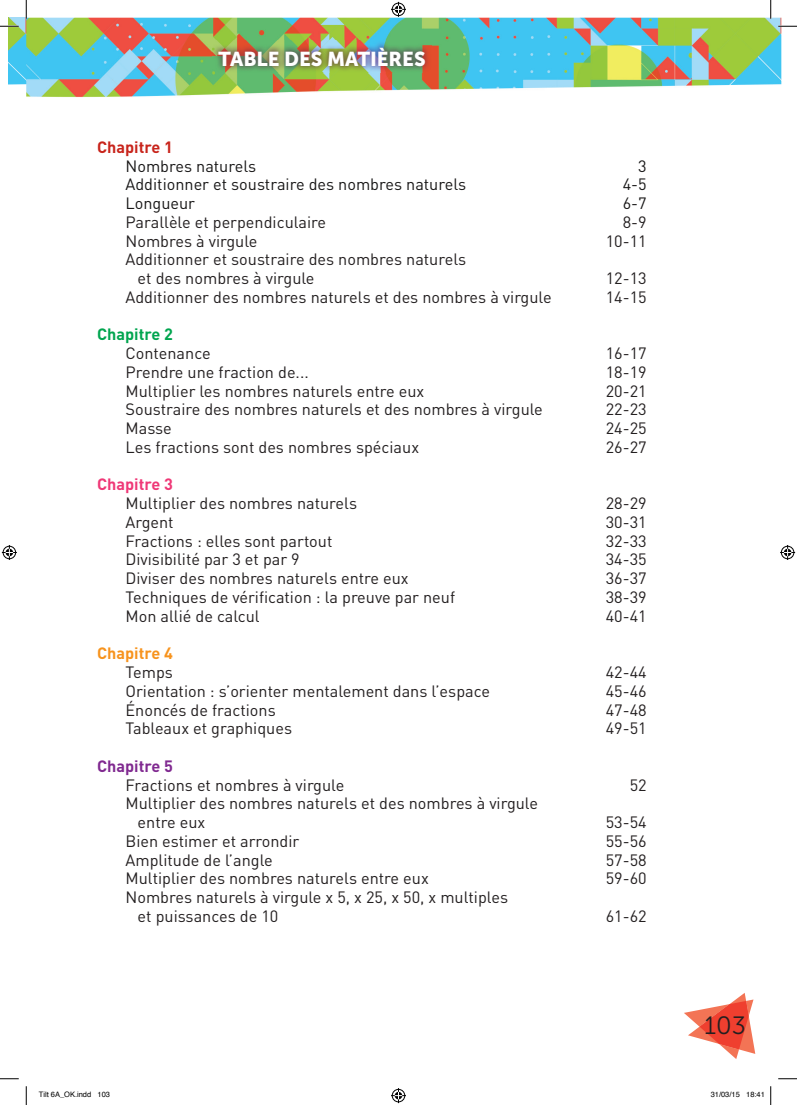
<style>
.page{position:relative;width:797px;height:1105px;background:#fff}
.page>*{position:absolute;margin:0;border:0;box-sizing:border-box;transform-origin:0 0}
.t1{font:25px "Museo Sans 300";color:#231f20}
.t2{font:20px "Museo Sans 900";color:#fff}
.t3{font:16.25px/18.8px "DIN";color:#231f20}
.t4{font:16.25px "DIN";color:#181717}
.t5{font:700 16.25px "DIN";color:#c8241b}
.t6{font:700 16.25px "DIN";color:#00a54f}
.t7{font:700 16.25px "DIN";color:#ef3877}
.t8{font:700 16.25px "DIN";color:#f7931d}
.t9{font:700 16.25px "DIN";color:#802990}
.t10{font:7.5px "Helvetica";color:#000}
</style>
<div class="page">
<svg style="left:684px;top:993px;width:71px;height:66px"></svg>
<img style="left:9px;top:18px;width:772px;height:79px">
<img style="left:212px;top:41px;width:219px;height:32px">
<svg style="left:0;top:25px;width:19px;height:2px"></svg>
<svg style="left:778px;top:25px;width:19px;height:2px"></svg>
<svg style="left:0;top:1078px;width:19px;height:1px"></svg>
<svg style="left:778px;top:1078px;width:19px;height:1px"></svg>
<svg style="left:25px;top:0;width:2px;height:19px"></svg>
<svg style="left:25px;top:1086px;width:2px;height:19px"></svg>
<svg style="left:770px;top:0;width:1px;height:19px"></svg>
<svg style="left:770px;top:1086px;width:1px;height:19px"></svg>
<svg style="left:391px;top:2px;width:15px;height:15px"></svg>
<svg style="left:391px;top:1088px;width:15px;height:15px"></svg>
<svg style="left:2px;top:545px;width:15px;height:15px"></svg>
<svg style="left:780px;top:545px;width:15px;height:15px"></svg>
<p class="t2" style="left:218px;top:47px;width:208px">TABLE DES MATIÈRES</p>
<p class="t5" style="left:97px;top:136px;width:77px">Chapitre 1</p>
<p class="t4" style="left:125px;top:156px;width:132px">Nombres naturels</p>
<p class="t4" style="left:638px;top:156px;width:10px">3</p>
<p class="t4" style="left:125px;top:174px;width:342px">Additionner et soustraire des nombres naturels</p>
<p class="t4" style="left:622px;top:174px;width:25px">4-5</p>
<p class="t4" style="left:125px;top:193px;width:71px">Longueur</p>
<p class="t4" style="left:622px;top:193px;width:25px">6-7</p>
<p class="t3" style="left:125px;top:212px;width:202px">Parallèle et perpendiculaire</p>
<p class="t3" style="left:622px;top:212px;width:25px">8-9</p>
<p class="t3" style="left:125px;top:231px;width:133px">Nombres à virgule</p>
<p class="t3" style="left:605px;top:231px;width:42px">10-11</p>
<p class="t3" style="left:138px;top:250px;width:330px;text-indent:-12px">Additionner et soustraire des nombres naturels et des nombres à virgule</p>
<p class="t3" style="left:605px;top:269px;width:42px">12-13</p>
<p class="t3" style="left:125px;top:287px;width:427px">Additionner des nombres naturels et des nombres à virgule</p>
<p class="t3" style="left:605px;top:287px;width:42px">14-15</p>
<p class="t6" style="left:97px;top:324px;width:77px">Chapitre 2</p>
<p class="t3" style="left:125px;top:344px;width:87px">Contenance</p>
<p class="t3" style="left:605px;top:344px;width:42px">16-17</p>
<p class="t3" style="left:125px;top:362px;width:185px">Prendre une fraction de...</p>
<p class="t3" style="left:605px;top:362px;width:42px">18-19</p>
<p class="t3" style="left:125px;top:381px;width:300px">Multiplier les nombres naturels entre eux</p>
<p class="t3" style="left:605px;top:381px;width:42px">20-21</p>
<p class="t3" style="left:125px;top:400px;width:419px">Soustraire des nombres naturels et des nombres à virgule</p>
<p class="t3" style="left:605px;top:400px;width:42px">22-23</p>
<p class="t3" style="left:125px;top:419px;width:48px">Masse</p>
<p class="t3" style="left:605px;top:419px;width:42px">24-25</p>
<p class="t3" style="left:125px;top:437px;width:295px">Les fractions sont des nombres spéciaux</p>
<p class="t3" style="left:605px;top:437px;width:42px">26-27</p>
<p class="t7" style="left:97px;top:474px;width:77px">Chapitre 3</p>
<p class="t3" style="left:125px;top:494px;width:233px">Multiplier des nombres naturels</p>
<p class="t3" style="left:605px;top:494px;width:42px">28-29</p>
<p class="t3" style="left:125px;top:512px;width:50px">Argent</p>
<p class="t3" style="left:605px;top:512px;width:42px">30-31</p>
<p class="t3" style="left:125px;top:531px;width:208px">Fractions : elles sont partout</p>
<p class="t3" style="left:605px;top:531px;width:42px">32-33</p>
<p class="t3" style="left:125px;top:550px;width:176px">Divisibilité par 3 et par 9</p>
<p class="t3" style="left:605px;top:550px;width:42px">34-35</p>
<p class="t3" style="left:125px;top:569px;width:285px">Diviser des nombres naturels entre eux</p>
<p class="t3" style="left:605px;top:569px;width:42px">36-37</p>
<p class="t3" style="left:125px;top:587px;width:331px">Techniques de vérification : la preuve par neuf</p>
<p class="t3" style="left:605px;top:587px;width:42px">38-39</p>
<p class="t3" style="left:125px;top:606px;width:136px">Mon allié de calcul</p>
<p class="t3" style="left:605px;top:606px;width:42px">40-41</p>
<p class="t8" style="left:97px;top:642px;width:77px">Chapitre 4</p>
<p class="t3" style="left:125px;top:662px;width:49px">Temps</p>
<p class="t3" style="left:605px;top:662px;width:42px">42-44</p>
<p class="t3" style="left:125px;top:681px;width:366px">Orientation : s’orienter mentalement dans l’espace</p>
<p class="t3" style="left:605px;top:681px;width:42px">45-46</p>
<p class="t3" style="left:125px;top:700px;width:152px">Énoncés de fractions</p>
<p class="t3" style="left:605px;top:700px;width:42px">47-48</p>
<p class="t3" style="left:125px;top:719px;width:168px">Tableaux et graphiques</p>
<p class="t3" style="left:605px;top:719px;width:42px">49-51</p>
<p class="t9" style="left:97px;top:755px;width:77px">Chapitre 5</p>
<p class="t3" style="left:125px;top:775px;width:220px">Fractions et nombres à virgule</p>
<p class="t3" style="left:629px;top:775px;width:18px">52</p>
<p class="t3" style="left:138px;top:794px;width:402px;text-indent:-12px">Multiplier des nombres naturels et des nombres à virgule entre eux</p>
<p class="t3" style="left:605px;top:812px;width:42px">53-54</p>
<p class="t3" style="left:125px;top:831px;width:175px">Bien estimer et arrondir</p>
<p class="t3" style="left:605px;top:831px;width:42px">55-56</p>
<p class="t3" style="left:125px;top:850px;width:149px">Amplitude de l’angle</p>
<p class="t3" style="left:605px;top:850px;width:42px">57-58</p>
<p class="t3" style="left:125px;top:869px;width:305px">Multiplier des nombres naturels entre eux</p>
<p class="t3" style="left:605px;top:869px;width:42px">59-60</p>
<p class="t3" style="left:138px;top:887px;width:372px;text-indent:-12px">Nombres naturels à virgule x 5, x 25, x 50, x multiples et puissances de 10</p>
<p class="t3" style="left:605px;top:906px;width:42px">61-62</p>
<h1 class="t1" style="left:704px;top:1012px;width:43px">103</h1>
<p class="t10" style="left:39px;top:1089px;width:73px">Tilt 6A_OK.indd 103</p>
<p class="t10" style="left:710px;top:1089px;width:56px">31/03/15 18:41</p>
</div>
